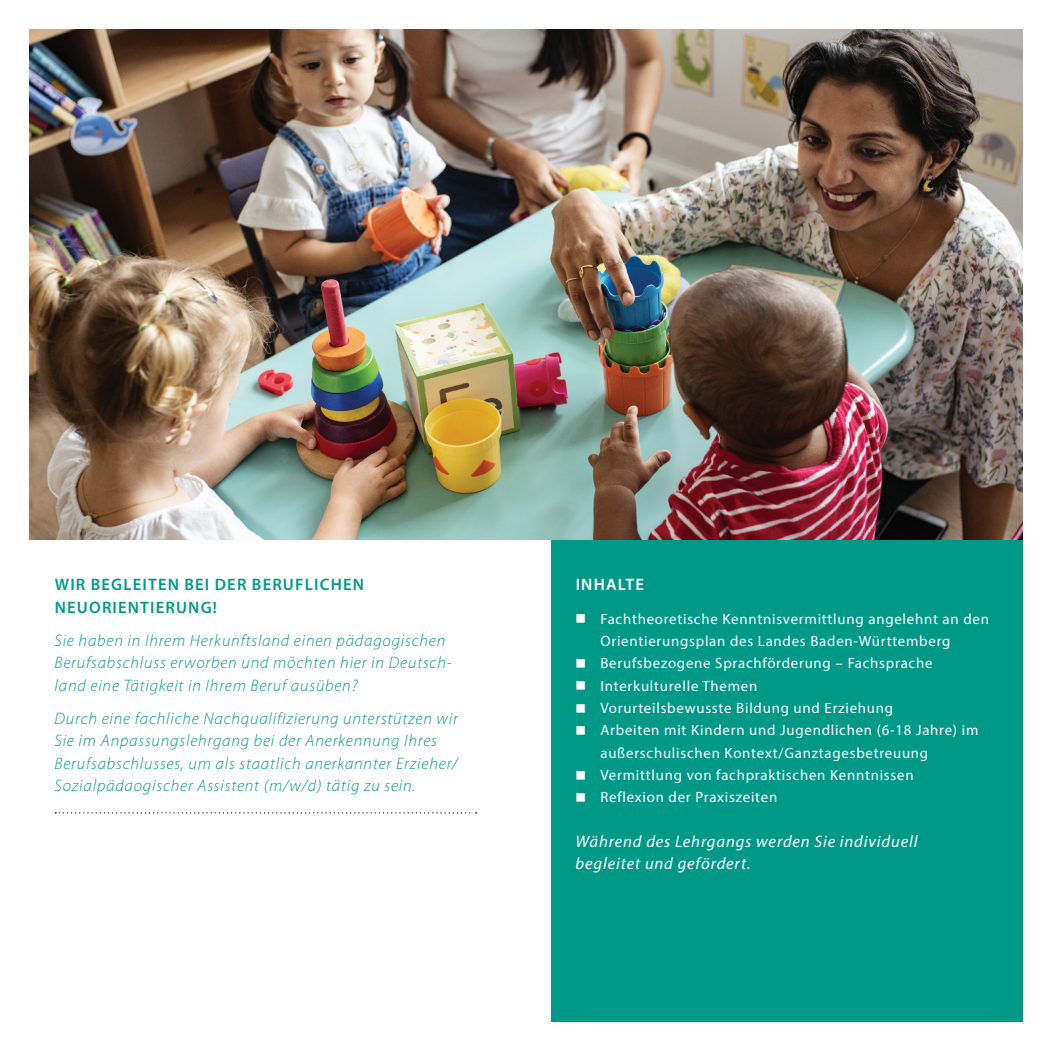
<style>
.page{position:relative;width:1052px;height:1052px;background:#fff}
.page>*{position:absolute;margin:0;border:0;box-sizing:border-box;transform-origin:0 0}
.t1{font:italic 300 16.62px/22.2px "Myriad Pro";letter-spacing:.05em;color:#098}
.t2{font:italic 16.62px/22.2px "Myriad Pro";letter-spacing:.05em;color:#fff}
.t3{font:600 16.62px/22.2px "Myriad Pro";letter-spacing:.07em;color:#098}
.t4{font:600 16.62px "Myriad Pro";letter-spacing:.07em;color:#fff}
.t5{font:14.88px/22.4px "Myriad Pro";letter-spacing:.05em;color:#fff}
</style>
<div class="page">
<svg style="left:55px;top:812px;width:422px;height:1px"></svg>
<div style="left:551px;top:539px;width:471px;height:483px;background:#098"></div>
<img style="left:30px;top:30px;width:992px;height:509px">
<svg style="left:576px;top:614px;width:9px;height:9px"></svg>
<svg style="left:576px;top:659px;width:9px;height:8px"></svg>
<svg style="left:576px;top:681px;width:9px;height:9px"></svg>
<svg style="left:576px;top:704px;width:9px;height:8px"></svg>
<svg style="left:576px;top:726px;width:9px;height:8px"></svg>
<svg style="left:576px;top:770px;width:9px;height:9px"></svg>
<svg style="left:576px;top:793px;width:9px;height:8px"></svg>
<p class="t3" style="left:55px;top:573px;width:311px">WIR BEGLEITEN BEI DER BERUFLICHEN<br>NEUORIENTIERUNG!</p>
<p class="t1" style="left:55px;top:630px;width:399px">Sie haben in Ihrem Herkunftsland einen pädagogischen<br>Berufsabschluss erworben und möchten hier in Deutsch&shy;land eine Tätigkeit in Ihrem Beruf ausüben?</p>
<p class="t1" style="left:55px;top:708px;width:405px">Durch eine fachliche Nachqualifizierung unterstützen wir Sie im Anpassungslehrgang bei der Anerkennung Ihres Berufsabschlusses, um als staatlich anerkannter Erzieher/ Sozialpädaogischer Assistent (m/w/d) tätig zu sein.</p>
<p class="t4" style="left:576px;top:574px;width:70px">INHALTE</p>
<p class="t5" style="left:600px;top:607px;width:390px">Fachtheoretische Kenntnisvermittlung angelehnt an den Orientierungsplan des Landes Baden-Württemberg Berufsbezogene Sprachförderung – Fachsprache Interkulturelle Themen<br>Vorurteilsbewusste Bildung und Erziehung<br>Arbeiten mit Kindern und Jugendlichen (6-18 Jahre) im außerschulischen Kontext/Ganztagesbetreuung Vermittlung von fachpraktischen Kenntnissen<br>Reflexion der Praxiszeiten</p>
<p class="t2" style="left:575px;top:830px;width:343px">Während des Lehrgangs werden Sie individuell begleitet und gefördert.</p>
</div>
